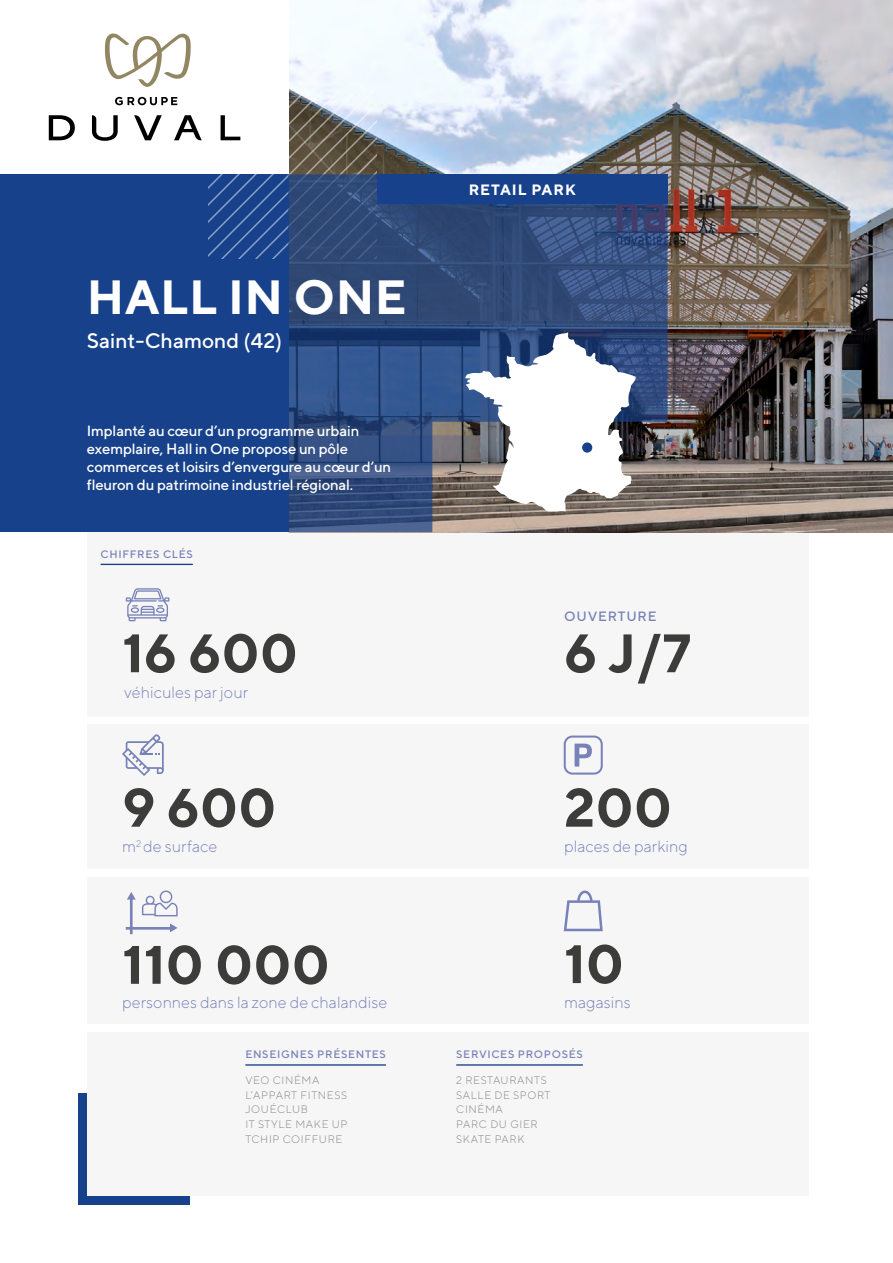
<style>
.page{position:relative;width:893px;height:1263px;background:#fff}
.page>*{position:absolute;margin:0;border:0;box-sizing:border-box;transform-origin:0 0}
.t1{font:700 54px "TT Norms";color:#3c3c3b}
.t2{font:700 48px "TT Norms";letter-spacing:.01em;color:#fff}
.t3{font:500 21px "TT Norms";color:#fff}
.t4{font:300 16.2px "TT Norms";color:#7882b8}
.t5{font:700 15px "TT Norms";letter-spacing:.06em;color:#fff}
.t6{font:500 14.85px/18px "TT Norms";letter-spacing:-.01em;color:#fff}
.t7{font:500 13.5px "TT Norms";letter-spacing:.06em;color:#7882b8}
.t8{font:300 10.8px/14.9px "TT Norms";letter-spacing:.06em;color:#878787}
.t9{font:500 10.8px "TT Norms";letter-spacing:.06em;color:#7882b8}
</style>
<div class="page">
<div style="left:87px;top:532px;width:721px;height:185px;background:#f6f6f6"></div>
<div style="left:79px;top:1094px;width:111px;height:111px;background:#17428b"></div>
<div style="left:0;top:174px;width:289px;height:358px;background:#17428b"></div>
<img style="left:289px;top:0;width:604px;height:532px">
<div style="left:87px;top:724px;width:721px;height:145px;background:#f6f6f6"></div>
<div style="left:87px;top:877px;width:721px;height:147px;background:#f6f6f6"></div>
<div style="left:87px;top:1032px;width:721px;height:164px;background:#f6f6f6"></div>
<hr style="left:245px;top:1064px;width:141px;height:2px;background:#17428b">
<hr style="left:456px;top:1064px;width:127px;height:2px;background:#17428b">
<svg style="left:122px;top:734px;width:42px;height:42px"></svg>
<svg style="left:575px;top:744px;width:17px;height:22px"></svg>
<div style="left:564px;top:735px;width:39px;height:39px;border:2px solid #7882b8;border-radius:8px"></div>
<svg style="left:564px;top:890px;width:39px;height:41px"></svg>
<svg style="left:126px;top:890px;width:52px;height:44px"></svg>
<svg style="left:289px;top:204px;width:379px;height:328px;background:#3b527c"></svg>
<hr style="left:101px;top:564px;width:92px;height:1px;background:#17428b">
<svg style="left:465px;top:332px;width:171px;height:180px"></svg>
<div style="left:583px;top:443px;width:8px;height:9px;background:#17428b;border-radius:50%"></div>
<div style="left:582px;top:442px;width:10px;height:11px;border:2px solid #17428b;border-radius:50%"></div>
<div style="left:377px;top:174px;width:291px;height:30px;background:#17428b"></div>
<svg style="left:126px;top:588px;width:43px;height:33px"></svg>
<svg style="left:49px;top:115px;width:26px;height:25px"></svg>
<svg style="left:92px;top:115px;width:26px;height:26px"></svg>
<svg style="left:134px;top:115px;width:28px;height:25px"></svg>
<svg style="left:174px;top:115px;width:28px;height:25px"></svg>
<svg style="left:209px;top:90px;width:168px;height:168px"></svg>
<svg style="left:105px;top:33px;width:86px;height:54px"></svg>
<svg style="left:115px;top:97px;width:62px;height:8px"></svg>
<h2 class="t2" style="left:87px;top:267px;width:321px">HALL IN ONE</h2>
<h3 class="t3" style="left:87px;top:327px;width:197px">Saint-Chamond (42)</h3>
<p class="t6" style="left:87px;top:422px;width:306px">Implanté au cœur d’un programme urbain exemplaire, Hall in One propose un pôle commerces et loisirs d’envergure au cœur d’un fleuron du patrimoine industriel régional.</p>
<p class="t9" style="left:101px;top:547px;width:94px">CHIFFRES CLÉS</p>
<h1 class="t1" style="left:122px;top:619px;width:177px">16 600</h1>
<p class="t4" style="left:124px;top:682px;width:126px">véhicules par jour</p>
<p class="t5" style="left:469px;top:180px;width:108px">RETAIL PARK</p>
<p class="t7" style="left:564px;top:608px;width:94px">OUVERTURE</p>
<h1 class="t1" style="left:564px;top:619px;width:129px">6 J/7</h1>
<h1 class="t1" style="left:122px;top:774px;width:156px">9 600</h1>
<h1 class="t1" style="left:564px;top:774px;width:109px">200</h1>
<p class="t4" style="left:122px;top:836px;width:97px">m<sup>2</sup> de surface</p>
<p class="t4" style="left:564px;top:836px;width:125px">places de parking</p>
<h1 class="t1" style="left:122px;top:931px;width:209px">110 000</h1>
<p class="t4" style="left:122px;top:992px;width:266px">personnes dans la zone de chalandise</p>
<p class="t9" style="left:245px;top:1048px;width:142px">ENSEIGNES PRÉSENTES</p>
<p class="t8" style="left:245px;top:1072px;width:104px">VEO CINÉMA<br>L’APPART FITNESS<br>JOUÉCLUB<br>IT STYLE MAKE UP<br>TCHIP COIFFURE</p>
<h1 class="t1" style="left:564px;top:930px;width:61px">10</h1>
<p class="t4" style="left:564px;top:992px;width:68px">magasins</p>
<p class="t9" style="left:456px;top:1048px;width:128px">SERVICES PROPOSÉS</p>
<p class="t8" style="left:456px;top:1072px;width:96px">2 RESTAURANTS<br>SALLE DE SPORT<br>CINÉMA<br>PARC DU GIER<br>SKATE PARK</p>
</div>
